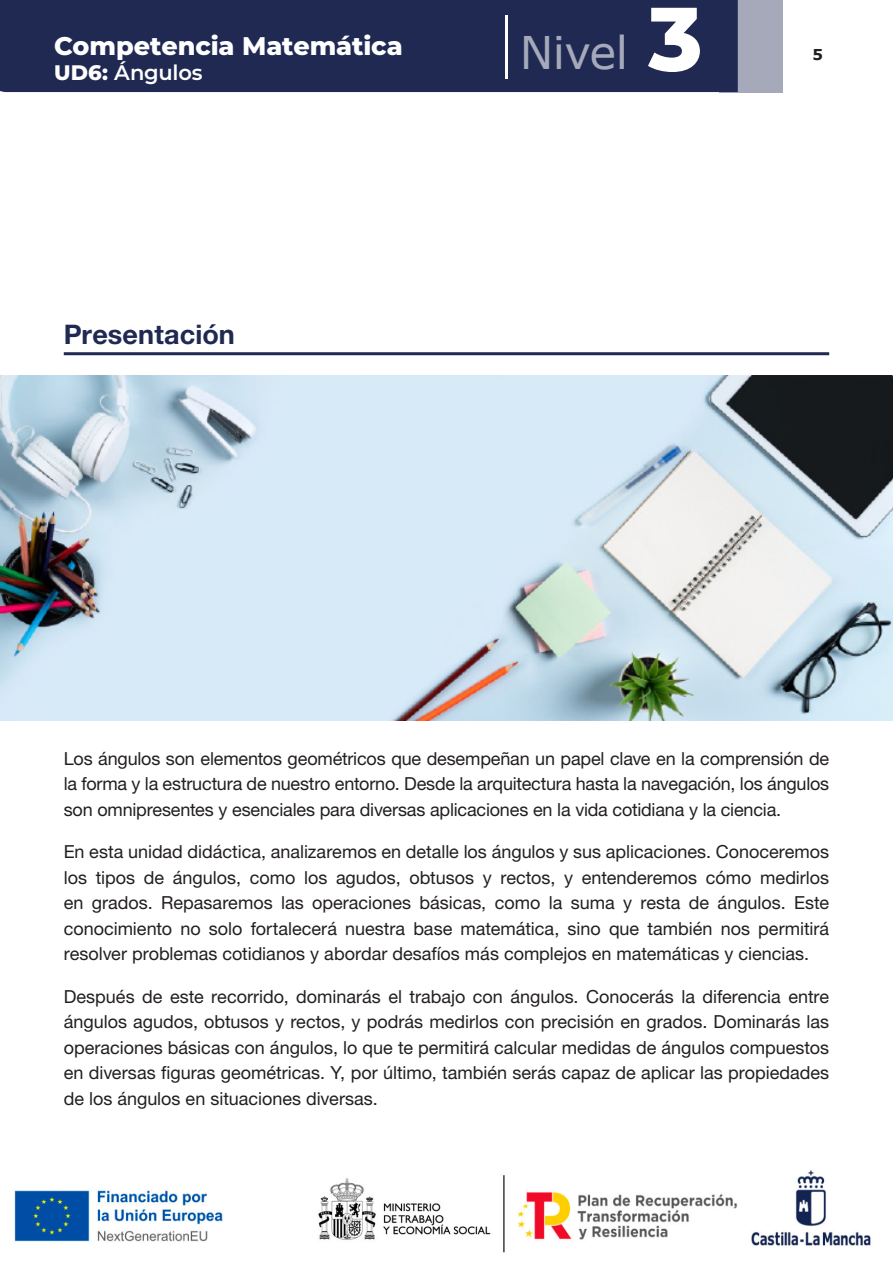
<style>
.page{position:relative;width:893px;height:1263px;background:#fff}
.page>*{position:absolute;margin:0;border:0;box-sizing:border-box;transform-origin:0 0}
.t1{font:45px "Verdana";letter-spacing:-.015em;color:#a5a9ba}
._1__TITULO{font:27px "Helvetica Neue LT 75 Bd";letter-spacing:.005em;color:#1f2952}
.t2{font:800 25.5px "Montserrat";letter-spacing:-.005em;color:#fff}
.t3{font:600 21px "Montserrat";letter-spacing:-.01em;color:#fff}
.t4{font:18px/25.5px "Helvetica Neue LT 55 Rm";color:#231f20;text-align:justify}
.t5{font:700 15px "Verdana";color:#231f20}
.s1{font-weight:800}
.s2{font-family:"Montserrat";font-weight:800;font-size:90px;color:#fff}
</style>
<div class="page">
<img style="left:14px;top:1170px;width:857px;height:83px">
<div style="left:719px;top:0;width:63px;height:92px;background:#a5a9ba"></div>
<div style="left:0;top:0;width:738px;height:92px;background:#1f2952"></div>
<hr style="left:505px;top:16px;width:2px;height:63px;background:#fff">
<hr style="left:64px;top:352px;width:765px;height:3px;background:#1f2952">
<img style="left:0;top:376px;width:893px;height:344px">
<h3 class="t2" style="left:54px;top:27px;width:350px">Competencia Matemática</h3>
<p class="t3" style="left:54px;top:58px;width:150px"><span class="s1">UD6:</span> Ángulos</p>
<p class="_1__TITULO" style="left:64px;top:317px;width:173px">Presentación</p>
<h1 class="t1" style="left:520px;top:22px;width:184px">Nivel <span class="s2">3</span></h1>
<p class="t5" style="left:812px;top:44px;width:12px">5</p>
<p class="t4" style="left:64px;top:745px;width:767px">Los ángulos son elementos geométricos que desempeñan un papel clave en la comprensión de la forma y la estructura de nuestro entorno. Desde la arquitectura hasta la navegación, los ángulos son omnipresentes y esenciales para diversas aplicaciones en la vida cotidiana y la ciencia.</p>
<p class="t4" style="left:64px;top:839px;width:767px">En esta unidad didáctica, analizaremos en detalle los ángulos y sus aplicaciones. Conoceremos los tipos de ángulos, como los agudos, obtusos y rectos, y entenderemos cómo medirlos en grados. Repasaremos las operaciones básicas, como la suma y resta de ángulos. Este conocimiento no solo fortalecerá nuestra base matemática, sino que también nos permitirá resolver problemas cotidianos y abordar desafíos más complejos en matemáticas y ciencias.</p>
<p class="t4" style="left:64px;top:983px;width:767px">Después de este recorrido, dominarás el trabajo con ángulos. Conocerás la diferencia entre ángulos agudos, obtusos y rectos, y podrás medirlos con precisión en grados. Dominarás las operaciones básicas con ángulos, lo que te permitirá calcular medidas de ángulos compuestos en diversas figuras geométricas. Y, por último, también serás capaz de aplicar las propiedades de los ángulos en situaciones diversas.</p>
</div>
